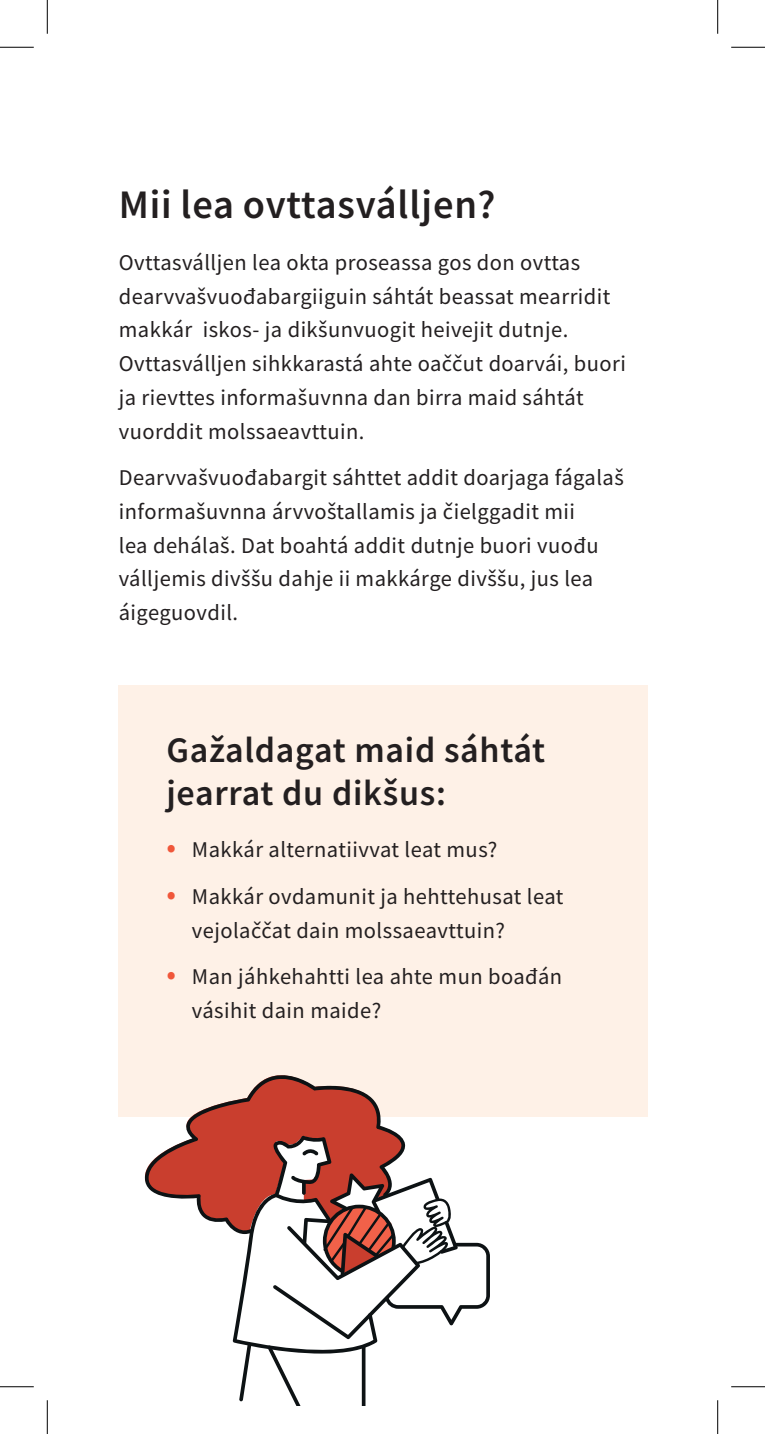
<style>
.page{position:relative;width:765px;height:1434px;background:#fff}
.page>*{position:absolute;margin:0;border:0;box-sizing:border-box;transform-origin:0 0}
.t1{font:600 40.5px "Source Sans Pro";letter-spacing:.02em;color:#231f20}
.t2{font:600 36px/43.2px "Source Sans Pro";letter-spacing:.02em;color:#231f20}
.t3{font:22.5px/33.8px "Source Sans Pro";letter-spacing:.02em;color:#231f20}
.s1{font-size:31.5px;color:#f0573a}
</style>
<div class="page">
<div style="left:117px;top:685px;width:530px;height:432px;background:#fef1e7"></div>
<svg style="left:145px;top:1075px;width:344px;height:331px"></svg>
<hr style="left:0;top:47px;width:34px;height:1px;background:#000">
<hr style="left:730px;top:47px;width:34px;height:1px;background:#000">
<hr style="left:0;top:1386px;width:34px;height:1px;background:#000">
<hr style="left:730px;top:1386px;width:34px;height:1px;background:#000">
<hr style="left:47px;top:0;width:1px;height:34px;background:#000">
<hr style="left:47px;top:1400px;width:1px;height:34px;background:#000">
<hr style="left:717px;top:0;width:1px;height:34px;background:#000">
<hr style="left:717px;top:1400px;width:1px;height:34px;background:#000">
<h1 class="t1" style="left:119px;top:178px;width:378px">Mii lea ovttasválljen?</h1>
<p class="t3" style="left:119px;top:245px;width:508px">Ovttasválljen lea okta proseassa gos don ovttas dearvvašvuođabargiiguin sáhtát beassat mearridit makkár iskos- ja dikšunvuogit heivejit dutnje.<br>Ovttasválljen sihkkarastá ahte oaččut doarvái, buori ja rievttes informašuvnna dan birra maid sáhtát vuorddit molssaeavttuin.</p>
<p class="t3" style="left:119px;top:461px;width:506px">Dearvvašvuođabargit sáhttet addit doarjaga fágalaš informašuvnna árvvoštallamis ja čielggadit mii<br>lea dehálaš. Dat boahtá addit dutnje buori vuođu válljemis divššu dahje ii makkárge divššu, jus lea áigeguovdil.</p>
<h2 class="t2" style="left:166px;top:728px;width:380px">Gažaldagat maid sáhtát jearrat du dikšus:</h2>
<p class="t3" style="left:166px;top:833px;width:332px"><span class="s1">•</span> Makkár alternatiivvat leat mus?</p>
<p class="t3" style="left:192px;top:879px;width:373px;text-indent:-26px"><span class="s1">•</span> Makkár ovdamunit ja hehttehusat leat vejolaččat dain molssaeavttuin?</p>
<p class="t3" style="left:192px;top:960px;width:371px;text-indent:-26px"><span class="s1">•</span> Man jáhkehahtti lea ahte mun boađán vásihit dain maide?</p>
</div>
